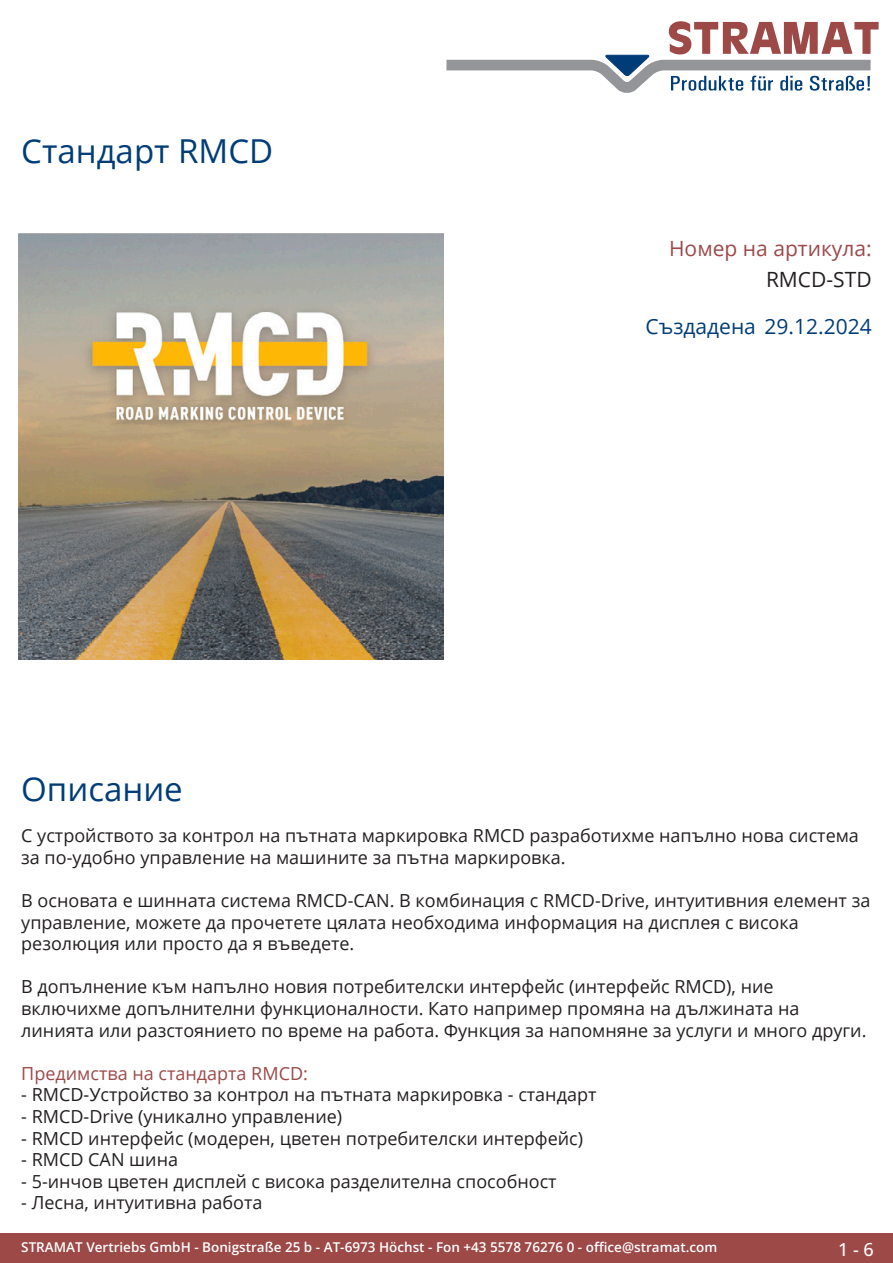
<style>
.page{position:relative;width:893px;height:1263px;background:#fff}
.page>*{position:absolute;margin:0;border:0;box-sizing:border-box;transform-origin:0 0}
.Produkttitel{font:33px "Open Sans";color:#003d78}
.Erstellungsdatum{font:21px "Open Sans";color:#003d78}
.TechDaten_Überschrif{font:21px "Open Sans";color:#9c4948}
.TechDaten_Inhalt{font:21px "Open Sans";color:#231f20}
.Beschreibung_Text{font:18px/21.6px "Open Sans";color:#231f20}
.Beschreibung_Text-2{font:18px "Open Sans";color:#9c4948}
.t1{font:500 18px "Open Sans";color:#fff}
.t2{font:600 13.5px "Open Sans";color:#fff}
</style>
<div class="page">
<div style="left:0;top:1233px;width:893px;height:30px;background:#9c4948"></div>
<svg style="left:446px;top:21px;width:433px;height:72px"></svg>
<img style="left:18px;top:234px;width:425px;height:425px">
<p class="Produkttitel" style="left:21px;top:128px;width:254px">Стандарт RMCD</p>
<p class="TechDaten_Überschrif" style="left:669px;top:234px;width:204px">Номер на артикула:</p>
<p class="TechDaten_Inhalt" style="left:766px;top:265px;width:107px">RMCD-STD</p>
<p class="Erstellungsdatum" style="left:645px;top:312px;width:228px">Създадена 29.12.2024</p>
<p class="Produkttitel" style="left:21px;top:766px;width:163px">Описание</p>
<p class="Beschreibung_Text" style="left:21px;top:824px;width:839px">С устройството за контрол на пътната маркировка RMCD разработихме напълно нова система за по-удобно управление на машините за пътна маркировка.</p>
<p class="Beschreibung_Text" style="left:21px;top:889px;width:851px">В основата е шинната система RMCD-CAN. В комбинация с RMCD-Drive, интуитивния елемент за управление, можете да прочетете цялата необходима информация на дисплея с висока резолюция или просто да я въведете.</p>
<p class="Beschreibung_Text" style="left:21px;top:975px;width:847px">В допълнение към напълно новия потребителски интерфейс (интерфейс RMCD), ние включихме допълнителни функционалности. Като например промяна на дължината на линията или разстоянието по време на работа. Функция за напомняне за услуги и много други.</p>
<p class="Beschreibung_Text-2" style="left:21px;top:1061px;width:288px">Предимства на стандарта RMCD:</p>
<p class="Beschreibung_Text" style="left:21px;top:1083px;width:577px">- RMCD-Устройство за контрол на пътната маркировка - стандарт</p>
<p class="Beschreibung_Text" style="left:21px;top:1105px;width:322px">- RMCD-Drive (уникално управление)</p>
<p class="Beschreibung_Text" style="left:21px;top:1127px;width:563px">- RMCD интерфейс (модерен, цветен потребителски интерфейс)</p>
<p class="Beschreibung_Text" style="left:21px;top:1148px;width:158px">- RMCD CAN шина</p>
<p class="Beschreibung_Text" style="left:21px;top:1170px;width:537px">- 5-инчов цветен дисплей с висока разделителна способност</p>
<p class="Beschreibung_Text" style="left:21px;top:1191px;width:243px">- Лесна, интуитивна работа</p>
<p class="t2" style="left:21px;top:1238px;width:698px">STRAMAT Vertriebs GmbH - Bonigstraße 25 b - AT-6973 Höchst - Fon +43 5578 76276 0 - office@stramat.com</p>
<p class="t1" style="left:838px;top:1237px;width:37px">1 - 6</p>
</div>
